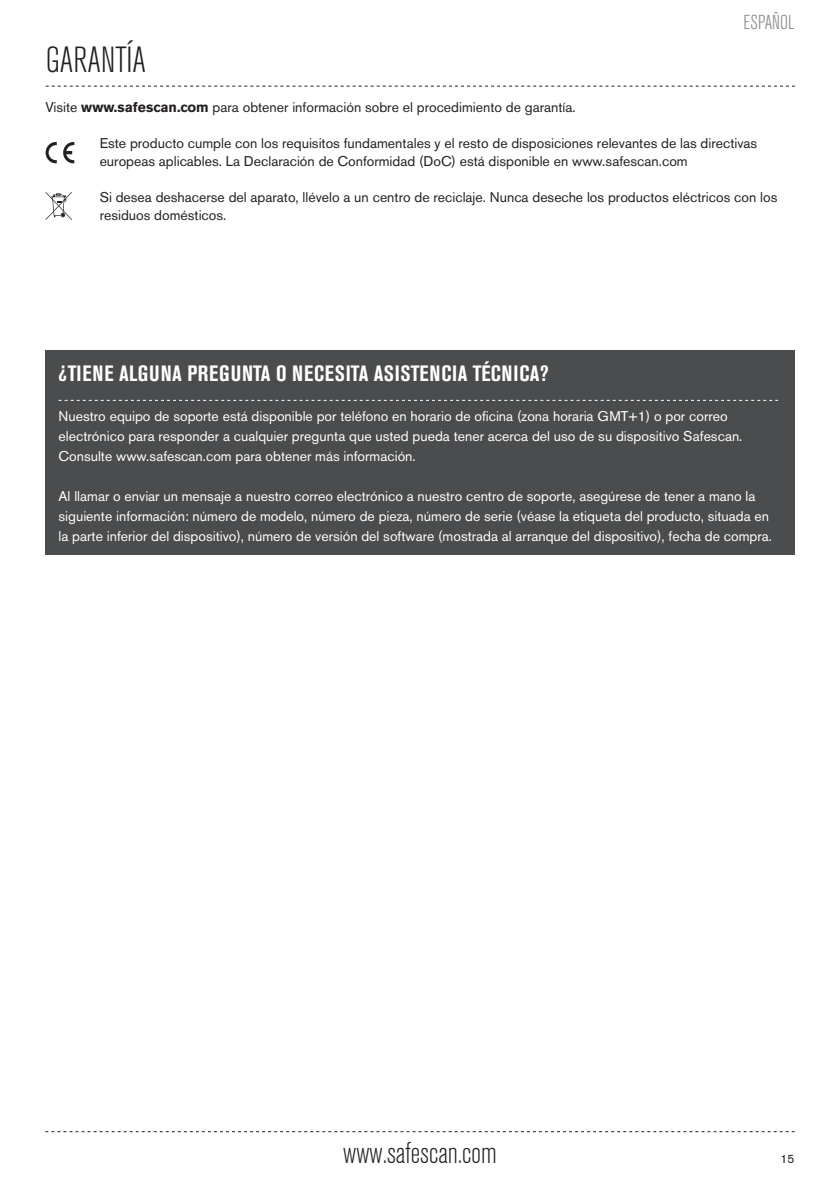
<style>
.page{position:relative;width:840px;height:1191px;background:#fff}
.page>*{position:absolute;margin:0;border:0;box-sizing:border-box;transform-origin:0 0}
.t1{font:300 condensed 36px "Akzidenz Grotesk BE";color:#231f20}
.t2{font:300 condensed 30px "Akzidenz Grotesk BE";color:#231f20}
.t3{font:700 condensed 22px "Akzidenz Grotesk BE";letter-spacing:.035em;color:#fff}
.t4{font:300 condensed 20px "Akzidenz Grotesk BE";letter-spacing:.005em;color:#808285}
.t5{font:14px/20px "Akzidenz Grotesk BE";color:#fff}
.t6{font:14px/18px "Akzidenz Grotesk BE";color:#231f20}
.t7{font:12px "Akzidenz Grotesk BE";color:#231f20}
.s1{font-weight:700}
</style>
<div class="page">
<svg style="left:45px;top:1131px;width:749px;height:1px"></svg>
<svg style="left:46px;top:86px;width:748px;height:1px"></svg>
<svg style="left:46px;top:142px;width:11px;height:21px"></svg>
<svg style="left:63px;top:142px;width:11px;height:21px"></svg>
<svg style="left:46px;top:192px;width:26px;height:28px"></svg>
<div style="left:46px;top:350px;width:748px;height:205px;background:#4b4c4d"></div>
<svg style="left:59px;top:400px;width:718px;height:1px"></svg>
<h3 class="t4" style="left:743px;top:12px;width:53px">ESPAÑOL</h3>
<h1 class="t1" style="left:46px;top:40px;width:102px">GARANTÍA</h1>
<p class="t6" style="left:46px;top:98px;width:531px">Visite <span class="s1">www.safescan.com</span> para obtener información sobre el procedimiento de garantía.</p>
<p class="t6" style="left:100px;top:134px;width:658px">Este producto cumple con los requisitos fundamentales y el resto de disposiciones relevantes de las directivas europeas aplicables. La Declaración de Conformidad (DoC) está disponible en www.safescan.com</p>
<p class="t6" style="left:100px;top:188px;width:679px">Si desea deshacerse del aparato, llévelo a un centro de reciclaje. Nunca deseche los productos eléctricos con los residuos domésticos.</p>
<h3 class="t3" style="left:59px;top:360px;width:491px">¿TIENE ALGUNA PREGUNTA O NECESITA ASISTENCIA TÉCNICA?</h3>
<p class="t5" style="left:59px;top:406px;width:685px">Nuestro equipo de soporte está disponible por teléfono en horario de oficina (zona horaria GMT+1) o por correo electrónico para responder a cualquier pregunta que usted pueda tener acerca del uso de su dispositivo Safescan.<br>Consulte www.safescan.com para obtener más información.</p>
<p class="t5" style="left:59px;top:486px;width:714px">Al llamar o enviar un mensaje a nuestro correo electrónico a nuestro centro de soporte, asegúrese de tener a mano la siguiente información: número de modelo, número de pieza, número de serie (véase la etiqueta del producto, situada en la parte inferior del dispositivo), número de versión del software (mostrada al arranque del dispositivo), fecha de compra.</p>
<h2 class="t2" style="left:343px;top:1136px;width:155px">www.safescan.com</h2>
<p class="t7" style="left:780px;top:1151px;width:15px">15</p>
</div>
